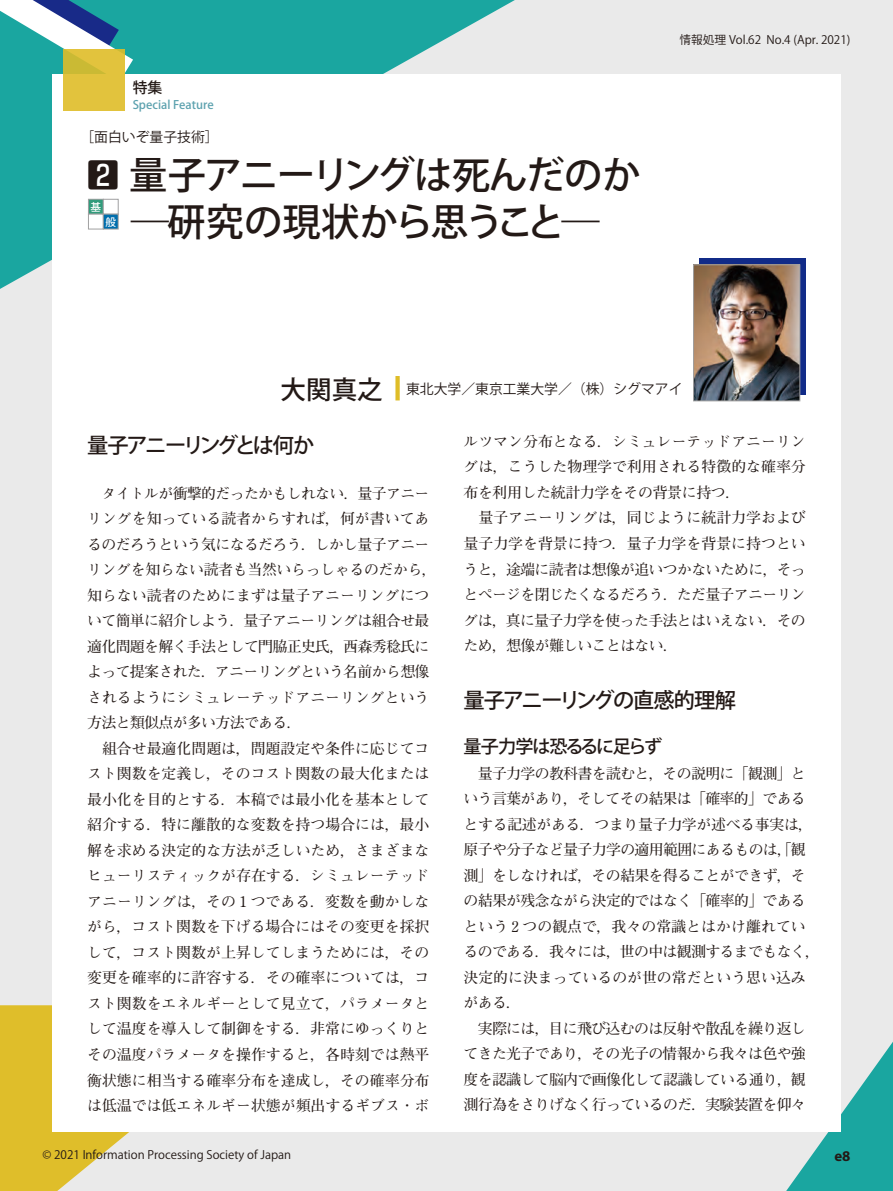
<style>
.page{position:relative;width:893px;height:1191px;background:#eaeaea}
.page>*{position:absolute;margin:0;border:0;box-sizing:border-box;transform-origin:0 0}
.t1{font:500 38.25px/46.8px "Koz Go Std";letter-spacing:-.03em;color:#231916;text-align:center}
.t2{font:500 21.3px "Koz Go Std";letter-spacing:-.085em;color:#231916}
.t3{font:500 21.3px "Koz Go Std";letter-spacing:-.12em;color:#231916}
.t4{font:500 18px "Koz Go Std";letter-spacing:-.07em;color:#231916}
.t5{font:700 14.85px/25.5px "Futo Min A101 Pro";color:#231916}
.t6{font:700 14.85px/25.5px "Futo Min A101 Pro";letter-spacing:-.04em;color:#231916}
.t7{font:700 14.85px/25.5px "Futo Min A101 Pro";letter-spacing:-.02em;color:#231916}
.t8{font:700 14.85px "Myriad Pro";color:#231916}
.t9{font:500 14.85px "Koz Go Pro";color:#231916}
.t10{font:13.8px "Koz Go Std";color:#231916}
.t11{font:11.7px "Koz Go Pro";color:#231916}
.t12{font:500 11.7px "Koz Go Pro";color:#5da2af}
.t13{font:500 10.65px/14.9px "Koz Go Pro";color:#fff}
.s1{font-family:"Shin Go Pro";font-size:31.95px}
.s2{font-weight:500;font-size:25.5px}
.s3{font-family:"M Ma Century";font-weight:400;font-size:15.15px}
</style>
<div class="page">
<svg style="left:750px;top:831px;width:143px;height:360px"></svg>
<svg style="left:0;top:1005px;width:284px;height:186px;fill:#dfbe2a"></svg>
<svg style="left:0;top:0;width:515px;height:289px;background:#38afaa"></svg>
<svg style="left:0;top:0;width:133px;height:82px;background:#5babb6"></svg>
<div style="left:52px;top:74px;width:788px;height:1057px;background:#fff"></div>
<svg style="left:64px;top:49px;width:61px;height:62px;background:#dec13b"></svg>
<div style="left:699px;top:258px;width:107px;height:136px;background:#112b88"></div>
<img style="left:695px;top:266px;width:103px;height:133px">
<div style="left:693px;top:264px;width:107px;height:137px;border:1px solid #a0a0a1"></div>
<div style="left:88px;top:199px;width:15px;height:15px;background:#329c7c"></div>
<div style="left:88px;top:199px;width:16px;height:15px;border:1px solid #a0a0a1"></div>
<div style="left:88px;top:214px;width:16px;height:15px;border:1px solid #a0a0a1"></div>
<div style="left:103px;top:199px;width:15px;height:15px;border:1px solid #a0a0a1"></div>
<div style="left:103px;top:214px;width:15px;height:15px;background:#006ead"></div>
<div style="left:103px;top:214px;width:15px;height:15px;border:1px solid #a0a0a1"></div>
<div style="left:395px;top:376px;width:5px;height:24px;background:#dfbd28"></div>
<p class="t9" style="left:133px;top:78px;width:31px">特集</p>
<p class="t12" style="left:133px;top:97px;width:83px">Special Feature</p>
<p class="t10" style="left:80px;top:128px;width:140px">［面白いぞ量子技術］</p>
<h1 class="t1" style="left:87px;top:154px;width:555px"><span class="s1">2</span> 量子アニーリングは死んだのか―研究の現状から思うこと―</h1>
<p class="t13" style="left:91px;top:200px;width:27px">基応専般</p>
<p class="t11" style="left:679px;top:32px;width:172px">情報処理 Vol.62 No.4 (Apr. 2021)</p>
<p class="t10" style="left:281px;top:380px;width:403px"><span class="s2">大関真之</span> 東北大学／東京工業大学／（株）シグマアイ</p>
<h2 class="t3" style="left:87px;top:432px;width:229px">量子アニーリングとは何か</h2>
<p class="t5" style="left:87px;top:478px;width:351px">　タイトルが衝撃的だったかもしれない．量子アニーリングを知っている読者からすれば，何が書いてあるのだろうという気になるだろう．しかし量子アニーリングを知らない読者も当然いらっしゃるのだから，知らない読者のためにまずは量子アニーリングについて簡単に紹介しよう．量子アニーリングは組合せ最適化問題を解く手法として門脇正史氏，西森秀稔氏によって提案された．アニーリングという名前から想像されるようにシミュレーテッドアニーリングという方法と類似点が多い方法である．<br>　組合せ最適化問題は，問題設定や条件に応じてコスト関数を定義し，そのコスト関数の最大化または最小化を目的とする．本稿では最小化を基本として紹介する．特に離散的な変数を持つ場合には，最小解を求める決定的な方法が乏しいため，さまざまなヒューリスティックが存在する．シミュレーテッドアニーリングは，その <span class="s3">1</span> つである．変数を動かしながら，コスト関数を下げる場合にはその変更を採択して，コスト関数が上昇してしまうためには，その変更を確率的に許容する．その確率については，コスト関数をエネルギーとして見立て，パラメータとして温度を導入して制御をする．非常にゆっくりとその温度パラメータを操作すると，各時刻では熱平衡状態に相当する確率分布を達成し，その確率分布は低温では低エネルギー状態が頻出するギブス・ボ</p>
<p class="t11" style="left:43px;top:1146px;width:250px">© 2021 Information Processing Society of Japan</p>
<p class="t7" style="left:463px;top:427px;width:344px">ルツマン分布となる．シミュレーテッドアニーリングは，こうした物理学で利用される特徴的な確率分布を利用した統計力学をその背景に持つ．<br>　量子アニーリングは，同じように統計力学および量子力学を背景に持つ．量子力学を背景に持つというと，途端に読者は想像が追いつかないために，そっとページを閉じたくなるだろう．ただ量子アニーリングは，真に量子力学を使った手法とはいえない．そのため，想像が難しいことはない．</p>
<h2 class="t2" style="left:463px;top:686px;width:274px">量子アニーリングの直感的理解</h2>
<p class="t4" style="left:463px;top:735px;width:200px">量子力学は恐るるに足らず</p>
<p class="t6" style="left:463px;top:758px;width:358px">　量子力学の教科書を読むと，その説明に「観測」という言葉があり，そしてその結果は「確率的」であるとする記述がある．つまり量子力学が述べる事実は，原子や分子など量子力学の適用範囲にあるものは，「観測」をしなければ，その結果を得ることができず，その結果が残念ながら決定的ではなく「確率的」であるという <span class="s3">2</span> つの観点で，我々の常識とはかけ離れているのである．我々には，世の中は観測するまでもなく，決定的に決まっているのが世の常だという思い込みがある．<br>　実際には，目に飛び込むのは反射や散乱を繰り返してきた光子であり，その光子の情報から我々は色や強度を認識して脳内で画像化して認識している通り，観測行為をさりげなく行っているのだ．実験装置を仰々</p>
<p class="t8" style="left:834px;top:1146px;width:18px">e8</p>
</div>
